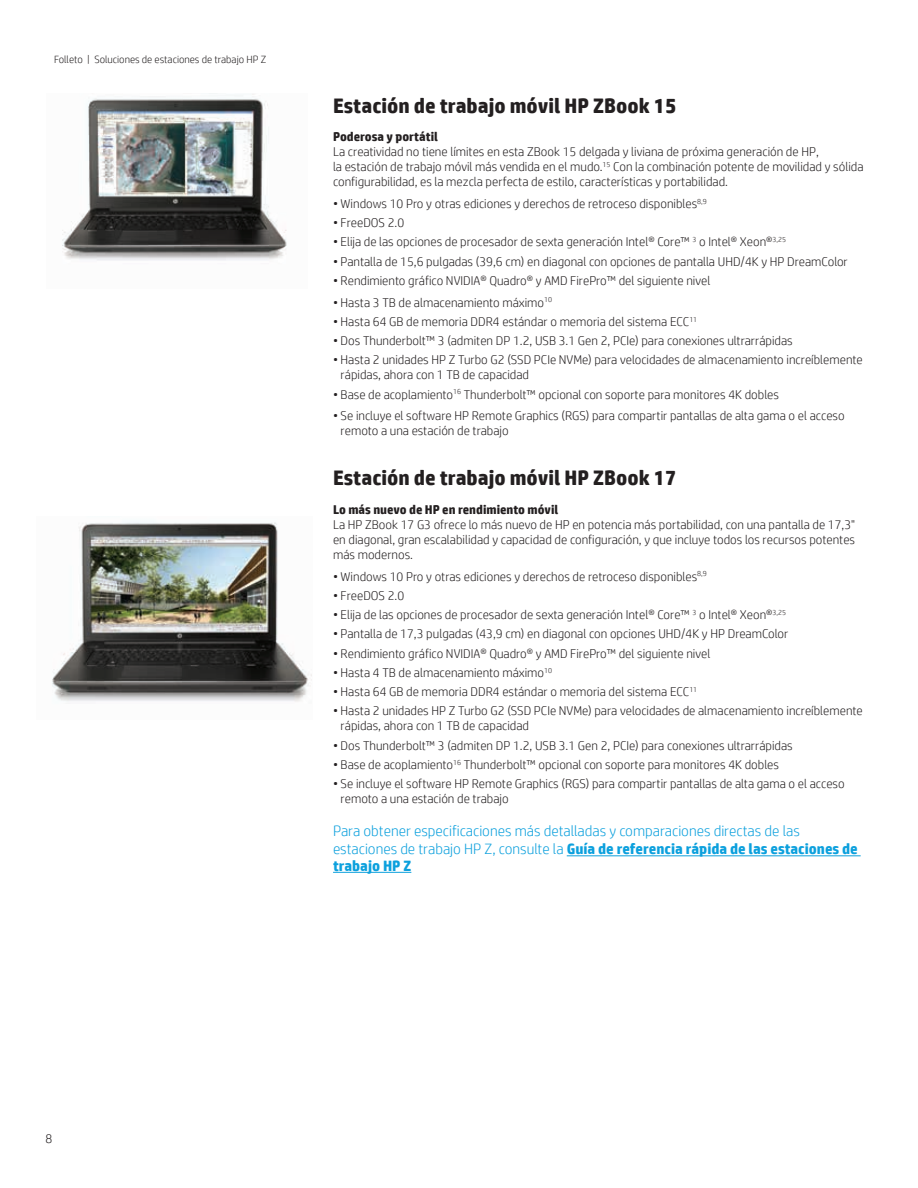
<style>
.page{position:relative;width:918px;height:1188px;background:#fff}
.page>*{position:absolute;margin:0;border:0;box-sizing:border-box;transform-origin:0 0}
.Bullet_last{font:700 21px "HP Simplified";color:#231f20}
.Bullet_last-2{font:300 15px/18px "HP Simplified";color:#0ca0dd}
.Bullet_last-3{font:700 15px "HP Simplified";color:#0ca0dd}
.Body_before_bullet{font:300 12.75px/15px "HP Simplified";color:#231f20}
.Body_header_bold{font:700 12.75px "HP Simplified";color:#231f20}
.Body{font:300 12.75px "HP Simplified";color:#231f20}
.Title_descriptor{font:300 10.5px "HP Simplified";color:#231f20}
.s1{font-weight:700}
</style>
<div class="page">
<img style="left:62px;top:94px;width:225px;height:167px">
<hr style="left:567px;top:856px;width:294px;height:1px;background:#0ca0dd">
<hr style="left:333px;top:872px;width:78px;height:1px;background:#0ca0dd">
<img style="left:52px;top:522px;width:260px;height:180px">
<p class="Title_descriptor" style="left:54px;top:53px;width:214px">Folleto | Soluciones de estaciones de trabajo HP Z</p>
<p class="Bullet_last" style="left:333px;top:93px;width:345px">Estación de trabajo móvil HP ZBook 15</p>
<p class="Body_header_bold" style="left:333px;top:129px;width:106px">Poderosa y portátil</p>
<p class="Body_before_bullet" style="left:333px;top:144px;width:532px">La creatividad no tiene límites en esta ZBook 15 delgada y liviana de próxima generación de HP,<br>la estación de trabajo móvil más vendida en el mudo.<sup>15</sup> Con la combinación potente de movilidad y sólida configurabilidad, es la mezcla perfecta de estilo, características y portabilidad.</p>
<p class="Body_before_bullet" style="left:333px;top:196px;width:375px">• Windows 10 Pro y otras ediciones y derechos de retroceso disponibles<sup>8,9</sup></p>
<p class="Body_before_bullet" style="left:333px;top:215px;width:73px">• FreeDOS 2.0</p>
<p class="Body_before_bullet" style="left:333px;top:234px;width:455px">• Elija de las opciones de procesador de sexta generación Intel® Core™ <sup>3</sup> o Intel® Xeon®<sup>3,25</sup></p>
<p class="Body_before_bullet" style="left:333px;top:253px;width:516px">• Pantalla de 15,6 pulgadas (39,6 cm) en diagonal con opciones de pantalla UHD/4K y HP DreamColor</p>
<p class="Body_before_bullet" style="left:333px;top:273px;width:379px">• Rendimiento gráfico NVIDIA® Quadro® y AMD FirePro™ del siguiente nivel</p>
<p class="Body_before_bullet" style="left:333px;top:294px;width:221px">• Hasta 3 TB de almacenamiento máximo<sup>10</sup></p>
<p class="Body_before_bullet" style="left:333px;top:314px;width:366px">• Hasta 64 GB de memoria DDR4 estándar o memoria del sistema ECC<sup>11</sup></p>
<p class="Body_before_bullet" style="left:333px;top:333px;width:461px">• Dos Thunderbolt™ 3 (admiten DP 1.2, USB 3.1 Gen 2, PCIe) para conexiones ultrarrápidas</p>
<p class="Body_before_bullet" style="left:341px;top:352px;width:524px;text-indent:-8px">• Hasta 2 unidades HP Z Turbo G2 (SSD PCIe NVMe) para velocidades de almacenamiento increíblemente rápidas, ahora con 1 TB de capacidad</p>
<p class="Body_before_bullet" style="left:333px;top:386px;width:447px">• Base de acoplamiento<sup>16</sup> Thunderbolt™ opcional con soporte para monitores 4K dobles</p>
<p class="Body_before_bullet" style="left:341px;top:408px;width:506px;text-indent:-8px">• Se incluye el software HP Remote Graphics (RGS) para compartir pantallas de alta gama o el acceso remoto a una estación de trabajo</p>
<p class="Bullet_last" style="left:333px;top:466px;width:345px">Estación de trabajo móvil HP ZBook 17</p>
<p class="Body_header_bold" style="left:333px;top:502px;width:227px">Lo más nuevo de HP en rendimiento móvil</p>
<p class="Body_before_bullet" style="left:333px;top:517px;width:524px;text-align:justify">La HP ZBook 17 G3 ofrece lo más nuevo de HP en potencia más portabilidad, con una pantalla de 17,3" en diagonal, gran escalabilidad y capacidad de configuración, y que incluye todos los recursos potentes más modernos.</p>
<p class="Body_before_bullet" style="left:333px;top:568px;width:375px">• Windows 10 Pro y otras ediciones y derechos de retroceso disponibles<sup>8,9</sup></p>
<p class="Body_before_bullet" style="left:333px;top:588px;width:73px">• FreeDOS 2.0</p>
<p class="Body_before_bullet" style="left:333px;top:607px;width:455px">• Elija de las opciones de procesador de sexta generación Intel® Core™ <sup>3</sup> o Intel® Xeon®<sup>3,25</sup></p>
<p class="Body_before_bullet" style="left:333px;top:626px;width:457px">• Pantalla de 17,3 pulgadas (43,9 cm) en diagonal con opciones UHD/4K y HP DreamColor</p>
<p class="Body_before_bullet" style="left:333px;top:645px;width:379px">• Rendimiento gráfico NVIDIA® Quadro® y AMD FirePro™ del siguiente nivel</p>
<p class="Body_before_bullet" style="left:333px;top:665px;width:221px">• Hasta 4 TB de almacenamiento máximo<sup>10</sup></p>
<p class="Body_before_bullet" style="left:333px;top:684px;width:366px">• Hasta 64 GB de memoria DDR4 estándar o memoria del sistema ECC<sup>11</sup></p>
<p class="Body_before_bullet" style="left:341px;top:703px;width:524px;text-indent:-8px">• Hasta 2 unidades HP Z Turbo G2 (SSD PCIe NVMe) para velocidades de almacenamiento increíblemente rápidas, ahora con 1 TB de capacidad</p>
<p class="Body_before_bullet" style="left:333px;top:737px;width:461px">• Dos Thunderbolt™ 3 (admiten DP 1.2, USB 3.1 Gen 2, PCIe) para conexiones ultrarrápidas</p>
<p class="Body_before_bullet" style="left:333px;top:757px;width:447px">• Base de acoplamiento<sup>16</sup> Thunderbolt™ opcional con soporte para monitores 4K dobles</p>
<p class="Body_before_bullet" style="left:341px;top:776px;width:506px;text-indent:-8px">• Se incluye el software HP Remote Graphics (RGS) para compartir pantallas de alta gama o el acceso remoto a una estación de trabajo</p>
<p class="Bullet_last-2" style="left:333px;top:822px;width:526px">Para obtener especificaciones más detalladas y comparaciones directas de las estaciones de trabajo HP Z, consulte la <span class="s1">Guía de referencia rápida de las estaciones de</span></p>
<p class="Bullet_last-3" style="left:333px;top:857px;width:80px">trabajo HP Z</p>
<p class="Body" style="left:45px;top:1131px;width:8px">8</p>
</div>
